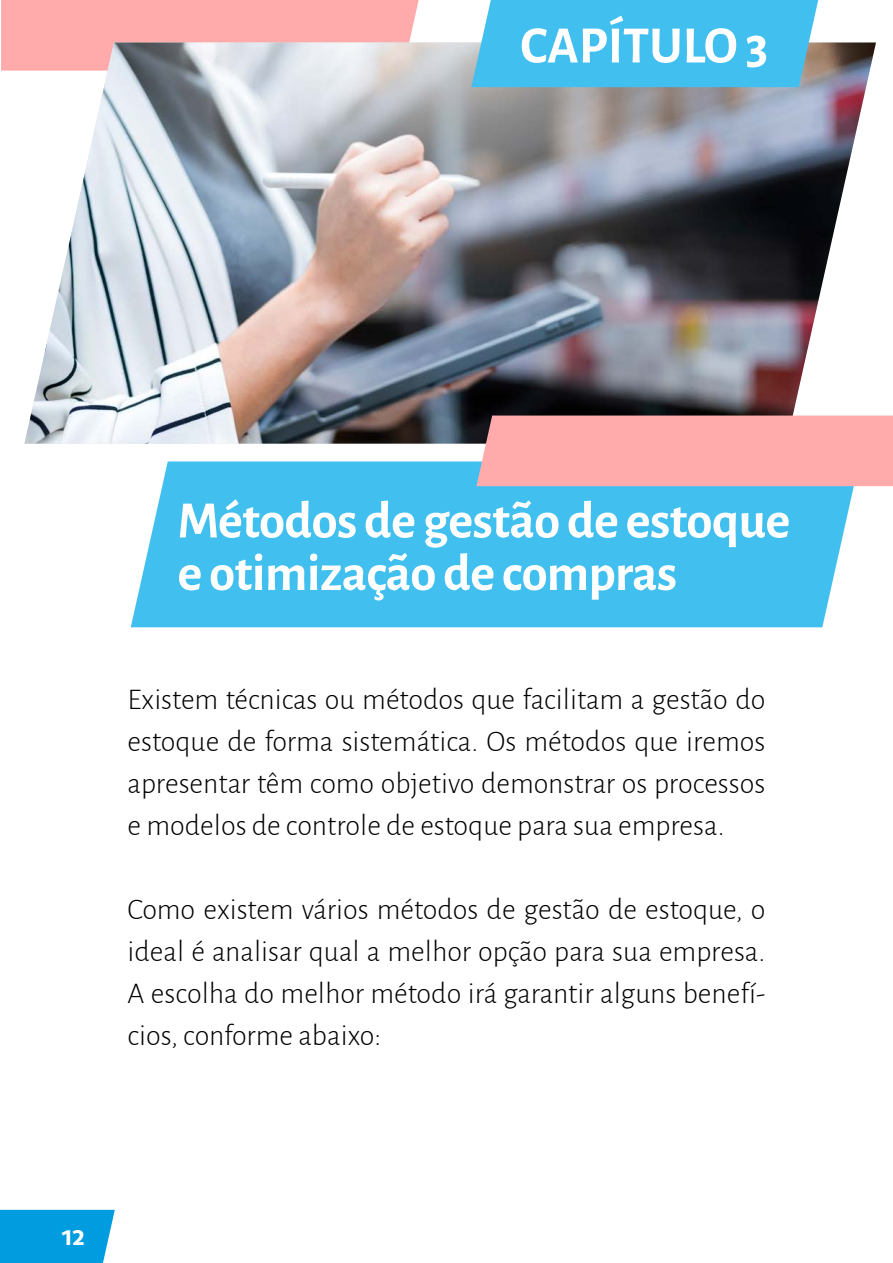
<style>
.page{position:relative;width:893px;height:1263px;background:#fff}
.page>*{position:absolute;margin:0;border:0;box-sizing:border-box;transform-origin:0 0}
.t1{font:700 52.5px/52.5px "Alegreya Sans";letter-spacing:-.01em;color:#fff}
.t2{font:300 30px/42px "Alegreya Sans";color:#000;text-align:justify}
.t3{font:900 21px "Campuni";color:#fff}
</style>
<div class="page">
<div style="left:0;top:1210px;width:115px;height:53px;background:#009ce0"></div>
<div style="left:131px;top:461px;width:728px;height:166px;background:#41c0f0"></div>
<div style="left:1px;top:0;width:418px;height:71px;background:#ffabab"></div>
<img style="left:24px;top:43px;width:852px;height:401px">
<div style="left:476px;top:416px;width:417px;height:70px;background:#ffabab"></div>
<div style="left:471px;top:0;width:347px;height:87px;background:#41c0f0"></div>
<h1 class="t1" style="left:520px;top:16px;width:249px">CAPÍTULO 3</h1>
<h1 class="t1" style="left:178px;top:490px;width:614px">Métodos de gestão de estoque e otimização de compras</h1>
<p class="t2" style="left:128px;top:677px;width:639px">Existem técnicas ou métodos que facilitam a gestão do estoque de forma sistemática. Os métodos que iremos apresentar têm como objetivo demonstrar os processos e modelos de controle de estoque para sua empresa.</p>
<p class="t2" style="left:128px;top:887px;width:639px">Como existem vários métodos de gestão de estoque, o ideal é analisar qual a melhor opção para sua empresa.<br>A escolha do melhor método irá garantir alguns benefí&shy;cios, conforme abaixo:</p>
<p class="t3" style="left:61px;top:1223px;width:25px">12</p>
</div>
